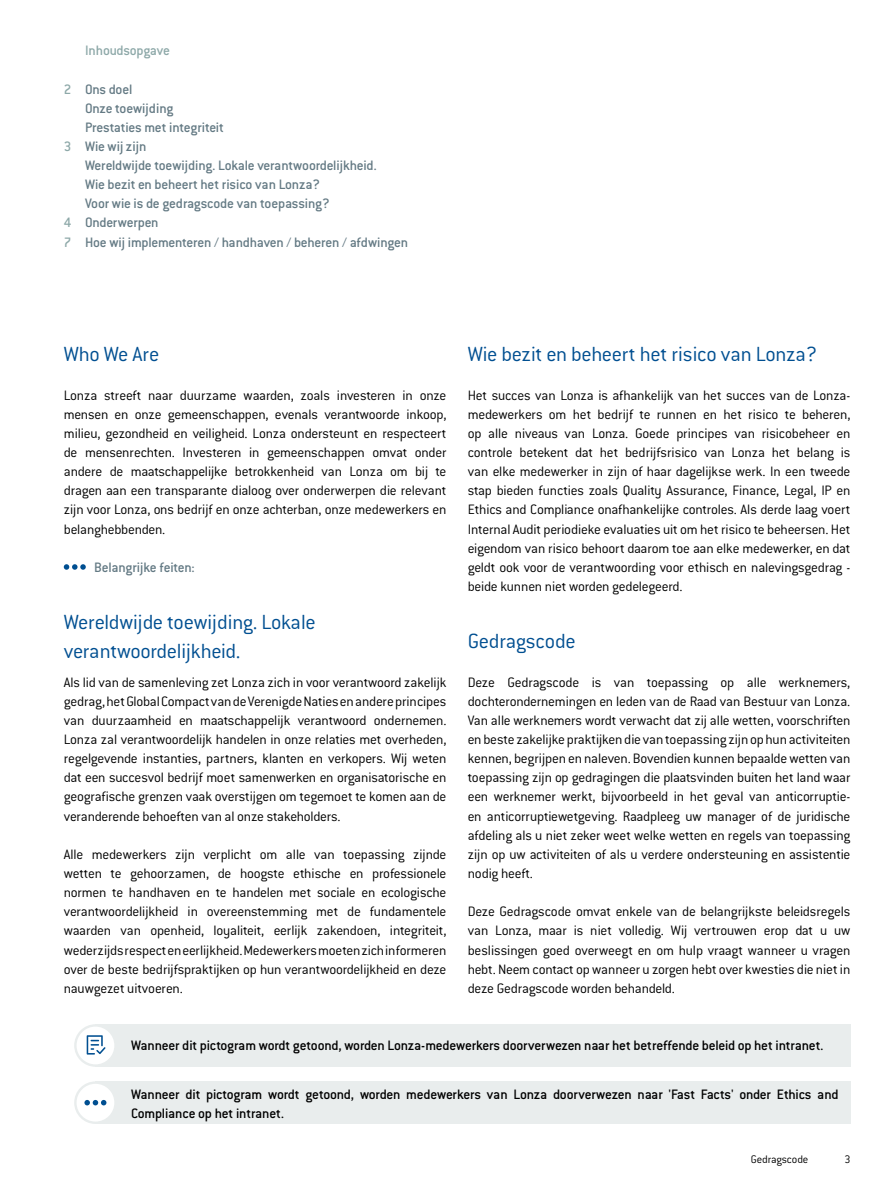
<style>
.page{position:relative;width:893px;height:1191px;background:#fff}
.page>*{position:absolute;margin:0;border:0;box-sizing:border-box;transform-origin:0 0}
.t1{font:300 22.5px/28.7px "Conduit ITC Std";letter-spacing:-.01em;color:#004f91}
.t2{font:300 15px/19.2px "Conduit ITC Std";letter-spacing:-.015em;color:#000;text-align:justify}
.t3{font:500 15px "Conduit ITC Std";letter-spacing:-.015em;color:#647a84}
.t4{font:500 15px/19.2px "Conduit ITC Std";letter-spacing:-.015em;color:#000}
.t5{font:500 15px "Conduit ITC Std";letter-spacing:-.015em;color:#8da8a8}
.t6{font:300 12px "Conduit ITC Std";letter-spacing:-.015em;color:#000}
.s1{color:#8da8a8}
</style>
<div class="page">
<div style="left:95px;top:1024px;width:755px;height:42px;background:#e9eded"></div>
<div style="left:95px;top:1081px;width:755px;height:43px;background:#e9eded"></div>
<svg style="left:64px;top:564px;width:22px;height:6px"></svg>
<div style="left:75px;top:1025px;width:41px;height:40px;background:#fff;border-radius:50%"></div>
<div style="left:74px;top:1024px;width:43px;height:42px;border:2px solid #e9eded;border-radius:50%"></div>
<svg style="left:87px;top:1035px;width:19px;height:19px"></svg>
<div style="left:75px;top:1082px;width:41px;height:40px;background:#fff;border-radius:50%"></div>
<div style="left:74px;top:1081px;width:43px;height:43px;border:2px solid #e9eded;border-radius:50%"></div>
<svg style="left:84px;top:1100px;width:22px;height:5px"></svg>
<p class="t5" style="left:85px;top:42px;width:86px">Inhoudsopgave</p>
<p class="t3" style="left:64px;top:80px;width:70px"><span class="s1">2</span> Ons doel</p>
<p class="t3" style="left:85px;top:99px;width:90px">Onze toewijding</p>
<p class="t3" style="left:85px;top:118px;width:140px">Prestaties met integriteit</p>
<p class="t3" style="left:64px;top:137px;width:84px"><span class="s1">3</span> Wie wij zijn</p>
<p class="t3" style="left:85px;top:156px;width:293px">Wereldwijde toewijding. Lokale verantwoordelijkheid.</p>
<p class="t3" style="left:85px;top:175px;width:237px">Wie bezit en beheert het risico van Lonza?</p>
<p class="t3" style="left:85px;top:195px;width:246px">Voor wie is de gedragscode van toepassing?</p>
<p class="t3" style="left:64px;top:214px;width:96px"><span class="s1">4</span> Onderwerpen</p>
<p class="t3" style="left:64px;top:233px;width:346px"><span class="s1">7</span> Hoe wij implementeren / handhaven / beheren / afdwingen</p>
<h1 class="t1" style="left:64px;top:339px;width:97px">Who We Are</h1>
<p class="t2" style="left:64px;top:385px;width:384px">Lonza streeft naar duurzame waarden, zoals investeren in onze mensen en onze gemeenschappen, evenals verantwoorde inkoop, milieu, gezondheid en veiligheid. Lonza ondersteunt en respecteert de mensenrechten. Investeren in gemeenschappen omvat onder andere de maatschappelijke betrokkenheid van Lonza om bij te dragen aan een transparante dialoog over onderwerpen die relevant zijn voor Lonza, ons bedrijf en onze achterban, onze medewerkers en belanghebbenden.</p>
<p class="t3" style="left:94px;top:558px;width:102px">Belangrijke feiten:</p>
<h1 class="t1" style="left:64px;top:607px;width:253px">Wereldwijde toewijding. Lokale verantwoordelijkheid.</h1>
<p class="t2" style="left:64px;top:672px;width:384px">Als lid van de samenleving zet Lonza zich in voor verantwoord zakelijk gedrag, het Global Compact van de Verenigde Naties en andere principes van duurzaamheid en maatschappelijk verantwoord ondernemen.<br>Lonza zal verantwoordelijk handelen in onze relaties met overheden, regelgevende instanties, partners, klanten en verkopers. Wij weten dat een succesvol bedrijf moet samenwerken en organisatorische en geografische grenzen vaak overstijgen om tegemoet te komen aan de veranderende behoeften van al onze stakeholders.</p>
<p class="t2" style="left:64px;top:844px;width:384px">Alle medewerkers zijn verplicht om alle van toepassing zijnde wetten te gehoorzamen, de hoogste ethische en professionele normen te handhaven en te handelen met sociale en ecologische verantwoordelijkheid in overeenstemming met de fundamentele waarden van openheid, loyaliteit, eerlijk zakendoen, integriteit, wederzijds respect en eerlijkheid. Medewerkers moeten zich informeren over de beste bedrijfspraktijken op hun verantwoordelijkheid en deze nauwgezet uitvoeren.</p>
<h1 class="t1" style="left:468px;top:339px;width:351px">Wie bezit en beheert het risico van Lonza?</h1>
<p class="t2" style="left:468px;top:385px;width:384px">Het succes van Lonza is afhankelijk van het succes van de Lonza&shy;medewerkers om het bedrijf te runnen en het risico te beheren, op alle niveaus van Lonza. Goede principes van risicobeheer en controle betekent dat het bedrijfsrisico van Lonza het belang is van elke medewerker in zijn of haar dagelijkse werk. In een tweede stap bieden functies zoals Quality Assurance, Finance, Legal, IP en Ethics and Compliance onafhankelijke controles. Als derde laag voert Internal Audit periodieke evaluaties uit om het risico te beheersen. Het eigendom van risico behoort daarom toe aan elke medewerker, en dat geldt ook voor de verantwoording voor ethisch en nalevingsgedrag - beide kunnen niet worden gedelegeerd.</p>
<h1 class="t1" style="left:468px;top:626px;width:109px">Gedragscode</h1>
<p class="t2" style="left:468px;top:672px;width:384px">Deze Gedragscode is van toepassing op alle werknemers, dochterondernemingen en leden van de Raad van Bestuur van Lonza.<br>Van alle werknemers wordt verwacht dat zij alle wetten, voorschriften en beste zakelijke praktijken die van toepassing zijn op hun activiteiten kennen, begrijpen en naleven. Bovendien kunnen bepaalde wetten van toepassing zijn op gedragingen die plaatsvinden buiten het land waar een werknemer werkt, bijvoorbeeld in het geval van anticorruptie&shy;en anticorruptiewetgeving. Raadpleeg uw manager of de juridische afdeling als u niet zeker weet welke wetten en regels van toepassing zijn op uw activiteiten of als u verdere ondersteuning en assistentie nodig heeft.</p>
<p class="t2" style="left:468px;top:901px;width:384px">Deze Gedragscode omvat enkele van de belangrijkste beleidsregels van Lonza, maar is niet volledig. Wij vertrouwen erop dat u uw beslissingen goed overweegt en om hulp vraagt wanneer u vragen hebt. Neem contact op wanneer u zorgen hebt over kwesties die niet in deze Gedragscode worden behandeld.</p>
<p class="t4" style="left:131px;top:1035px;width:694px">Wanneer dit pictogram wordt getoond, worden Lonza-medewerkers doorverwezen naar het betreffende beleid op het intranet.</p>
<p class="t4" style="left:131px;top:1084px;width:709px">Wanneer dit pictogram wordt getoond, worden medewerkers van Lonza doorverwezen naar 'Fast Facts' onder Ethics and<br>Compliance op het intranet.</p>
<p class="t6" style="left:751px;top:1151px;width:59px">Gedragscode</p>
<p class="t6" style="left:844px;top:1151px;width:8px">3</p>
</div>
